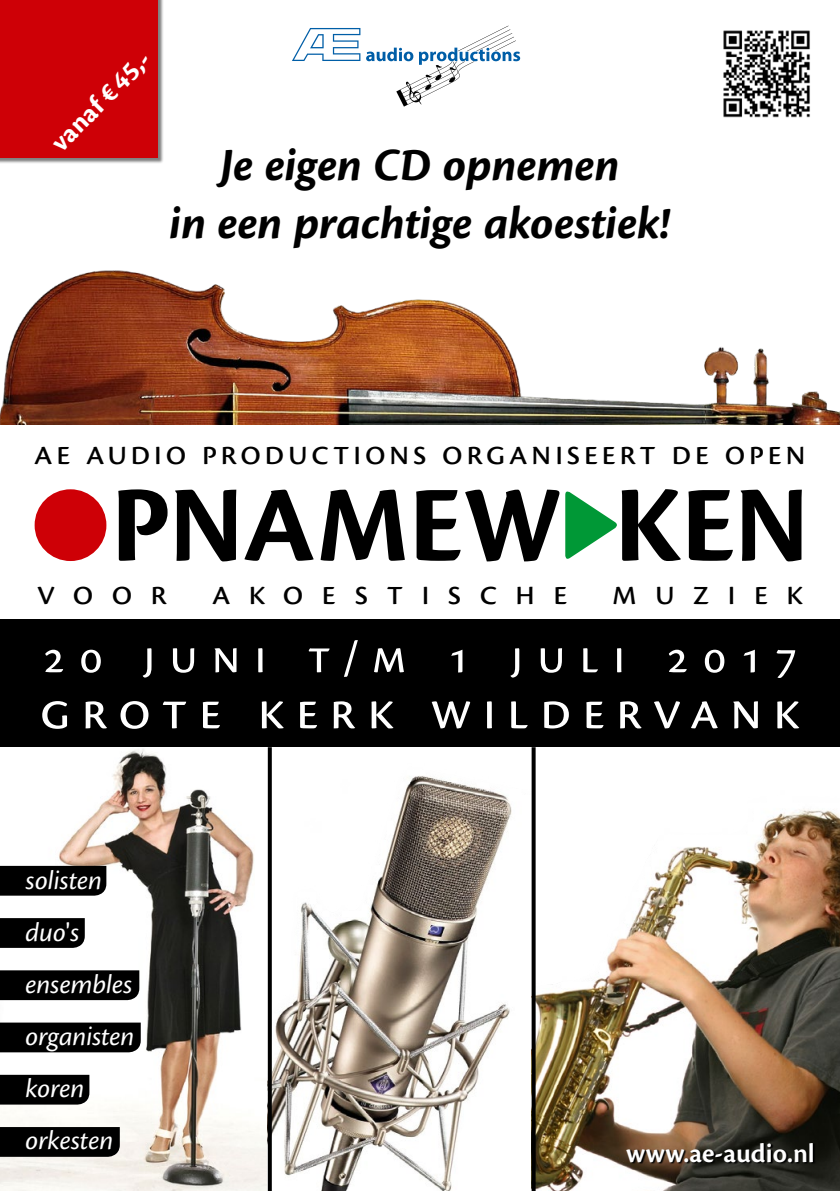
<style>
.page{position:relative;width:840px;height:1191px;background:#fff}
.page>*{position:absolute;margin:0;border:0;box-sizing:border-box;transform-origin:0 0}
.t1{font:700 112px "Cronos Pro";color:#000}
.t2{font:56px "Cronos Pro";letter-spacing:.205em;color:#fff}
.t3{font:50px "Cronos Pro";letter-spacing:.285em;color:#fff}
.t4{font:italic 700 48px/57.6px "Cronos Pro";letter-spacing:-.005em;color:#000;text-align:center}
.t5{font:36px "Cronos Pro";letter-spacing:.1em;color:#000}
.t6{font:36px "Cronos Pro";letter-spacing:.505em;color:#000}
.t7{font:italic 28px/52px "Cronos Pro";letter-spacing:-.005em;color:#fff}
.t8{font:600 28px "Cronos Pro";color:#fff}
.t9{font:700 28px "Cronos Pro";color:#fff}
.s1{color:#fff}
.s2{font-style:normal}
</style>
<div class="page">
<svg style="left:292px;top:28px;width:68px;height:33px"></svg>
<svg style="left:366px;top:26px;width:154px;height:81px"></svg>
<img style="left:0;top:747px;width:268px;height:444px">
<img style="left:272px;top:776px;width:240px;height:415px">
<img style="left:535px;top:770px;width:304px;height:421px">
<div style="left:0;top:619px;width:839px;height:128px;background:#000"></div>
<img style="left:0;top:270px;width:839px;height:155px">
<svg style="left:565px;top:491px;width:52px;height:68px"></svg>
<div style="left:35px;top:489px;width:71px;height:72px;background:#ce0006;border-radius:50%"></div>
<div style="left:0;top:866px;width:106px;height:29px;background:#000"></div>
<div style="left:0;top:1022px;width:141px;height:30px;background:#000"></div>
<svg style="left:0;top:918px;width:85px;height:30px;background:#050505"></svg>
<div style="left:0;top:970px;width:139px;height:30px;background:#000"></div>
<div style="left:0;top:1127px;width:120px;height:29px;background:#000"></div>
<div style="left:0;top:1074px;width:89px;height:30px;background:#000"></div>
<svg style="left:626px;top:1143px;width:189px;height:21px;background:#2f251b"></svg>
<svg style="left:531px;top:747px;width:4px;height:444px;background:#20201d"></svg>
<svg style="left:268px;top:747px;width:4px;height:444px;background:#0a0a0a"></svg>
<div style="left:0;top:0;width:164px;height:164px;background:#000;opacity:.5"></div>
<div style="left:0;top:0;width:157px;height:157px;background:#ce0006"></div>
<img style="left:723px;top:30px;width:87px;height:88px">
<p class="t9" style="left:44px;top:135px;width:130px;rotate:-45deg">vanaf € 45,-</p>
<h3 class="t4" style="left:169px;top:138px;width:502px">Je eigen CD opnemen<br>in een prachtige akoestiek!</h3>
<p class="t5" style="left:34px;top:432px;width:772px">ae audio productions organiseert de open</p>
<h1 class="t1" style="left:31px;top:461px;width:779px"><span class="s1">O</span>PNAMEW<span class="s1">E</span>KEN</h1>
<p class="t6" style="left:37px;top:572px;width:767px">voor akoestische muziek</p>
<h3 class="t3" style="left:42px;top:628px;width:756px">20 juni t/m 1 juli 2017</h3>
<h2 class="t2" style="left:40px;top:678px;width:760px">grote kerk wildervank</h2>
<p class="t7" style="left:26px;top:854px;width:110px">solisten duo<span class="s2">'</span>s ensembles organisten koren orkesten</p>
<p class="t8" style="left:626px;top:1137px;width:190px">www.ae-audio.nl</p>
</div>
